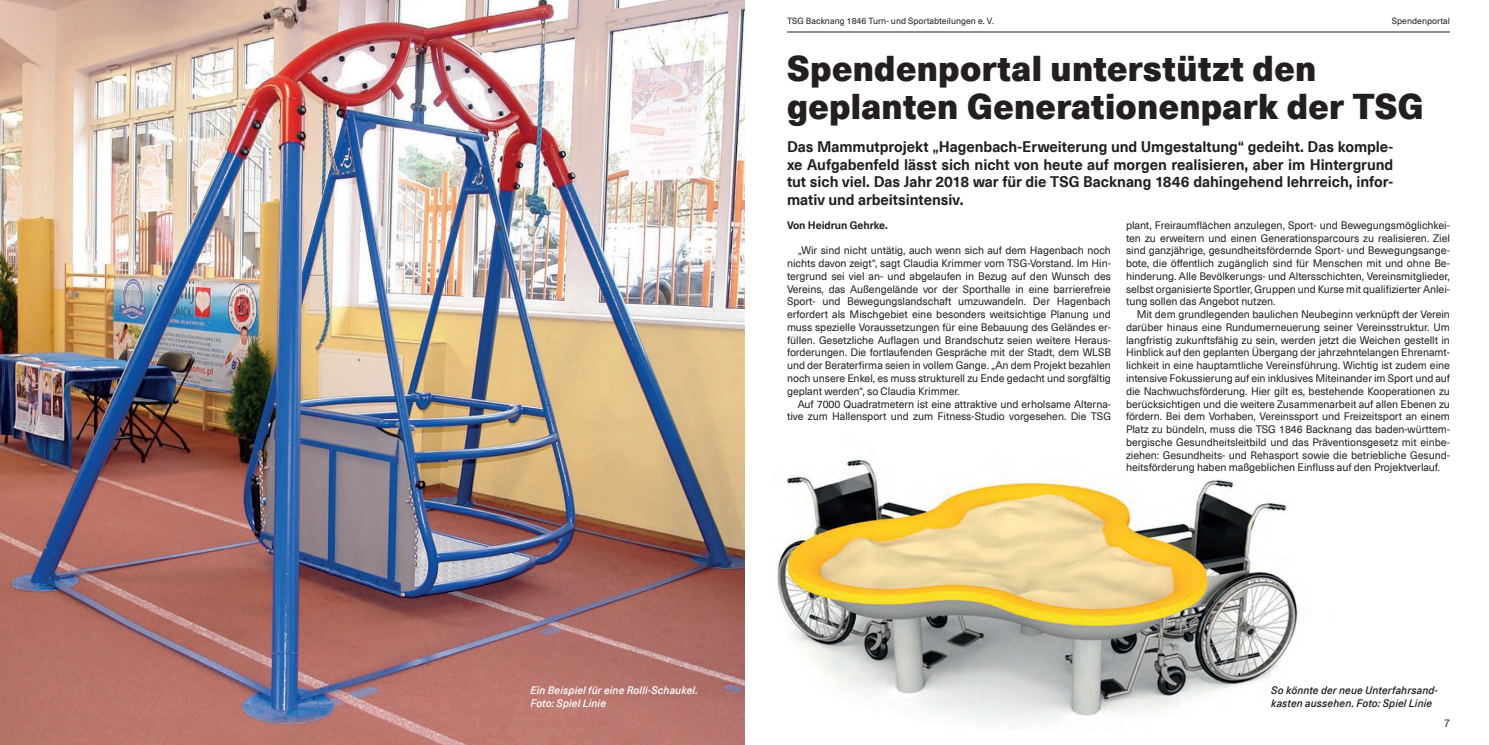
<style>
.page{position:relative;width:1489px;height:745px;background:#fff}
.page>*{position:absolute;margin:0;border:0;box-sizing:border-box;transform-origin:0 0}
.t1{font:900 35px/37.5px "Neue Haas Unica Pro";letter-spacing:.01em;color:#231f20}
.t2{font:700 15px/17.5px "Neue Haas Unica Pro";letter-spacing:-.005em;color:#231f20;text-align:justify}
.t3{font:10.62px/12.8px "Neue Haas Unica Pro";letter-spacing:-.005em;color:#231f20;text-align:justify}
.t4{font:italic 500 10.62px/13.1px "Neue Haas Unica Pro";letter-spacing:.01em;color:#231f20;scale:.96 1}
.t5{font:italic 500 10.62px/13.1px "Neue Haas Unica Pro";letter-spacing:.01em;color:#fff;scale:.96 1}
.t6{font:700 10.62px "Neue Haas Unica Pro";letter-spacing:-.005em;color:#231f20}
.t7{font:10.62px "Helvetica Neue LT";color:#231f20}
.t8{font:8.75px "Neue Haas Unica Pro";color:#231f20}
</style>
<div class="page">
<hr style="left:787px;top:31px;width:662px;height:1px;background:#231f20">
<img style="left:0;top:0;width:744px;height:744px">
<img style="left:777px;top:459px;width:522px;height:263px">
<p class="t8" style="left:787px;top:16px;width:208px">TSG Backnang 1846 Turn- und Sportabteilungen e. V.</p>
<p class="t8" style="left:1391px;top:16px;width:60px">Spendenportal</p>
<h1 class="t1" style="left:787px;top:50px;width:638px">Spendenportal unterstützt den geplanten Generationenpark der TSG</h1>
<p class="t2" style="left:787px;top:138px;width:607px">Das Mammutprojekt „Hagenbach-Erweiterung und Umgestaltung“ gedeiht. Das komple&shy;xe Aufgabenfeld lässt sich nicht von heute auf morgen realisieren, aber im Hintergrund tut sich viel. Das Jahr 2018 war für die TSG Backnang 1846 dahingehend lehrreich, infor&shy;mativ und arbeitsintensiv.</p>
<p class="t6" style="left:787px;top:218px;width:102px">Von Heidrun Gehrke.</p>
<p class="t3" style="left:787px;top:244px;width:325px;text-indent:11px">„Wir sind nicht untätig, auch wenn sich auf dem Hagenbach noch nichts davon zeigt“, sagt Claudia Krimmer vom TSG-Vorstand. Im Hin&shy;tergrund sei viel an- und abgelaufen in Bezug auf den Wunsch des Vereins, das Außengelände vor der Sporthalle in eine barrierefreie Sport- und Bewegungslandschaft umzuwandeln. Der Hagenbach erfordert als Mischgebiet eine besonders weitsichtige Planung und muss spezielle Voraussetzungen für eine Bebauung des Geländes er&shy;füllen. Gesetzliche Auflagen und Brandschutz seien weitere Heraus&shy;forderungen. Die fortlaufenden Gespräche mit der Stadt, dem WLSB und der Beraterfirma seien in vollem Gange. „An dem Projekt bezahlen noch unsere Enkel, es muss strukturell zu Ende gedacht und sorgfältig geplant werden“, so Claudia Krimmer.</p>
<p class="t3" style="left:787px;top:397px;width:325px;text-align:right">Auf 7000 Quadratmetern ist eine attraktive und erholsame Alterna&shy;tive zum Hallensport und zum Fitness-Studio vorgesehen. Die TSG</p>
<p class="t3" style="left:1125px;top:219px;width:325px">plant, Freiraumflächen anzulegen, Sport- und Bewegungsmöglichkei&shy;ten zu erweitern und einen Generationsparcours zu realisieren. Ziel sind ganzjährige, gesundheitsfördernde Sport- und Bewegungsange&shy;bote, die öffentlich zugänglich sind für Menschen mit und ohne Be&shy;hinderung. Alle Bevölkerungs- und Altersschichten, Vereinsmitglieder, selbst organisierte Sportler, Gruppen und Kurse mit qualifizierter Anlei&shy;tung sollen das Angebot nutzen.</p>
<p class="t3" style="left:1125px;top:308px;width:325px;text-indent:11px">Mit dem grundlegenden baulichen Neubeginn verknüpft der Verein darüber hinaus eine Rundumerneuerung seiner Vereinsstruktur. Um langfristig zukunftsfähig zu sein, werden jetzt die Weichen gestellt in Hinblick auf den geplanten Übergang der jahrzehntelangen Ehrenamt&shy;lichkeit in eine hauptamtliche Vereinsführung. Wichtig ist zudem eine intensive Fokussierung auf ein inklusives Miteinander im Sport und auf die Nachwuchsförderung. Hier gilt es, bestehende Kooperationen zu berücksichtigen und die weitere Zusammenarbeit auf allen Ebenen zu fördern. Bei dem Vorhaben, Vereinssport und Freizeitsport an einem Platz zu bündeln, muss die TSG 1846 Backnang das baden-württem&shy;bergische Gesundheitsleitbild und das Präventionsgesetz mit einbe&shy;ziehen: Gesundheits- und Rehasport sowie die betriebliche Gesund&shy;heitsförderung haben maßgeblichen Einfluss auf den Projektverlauf.</p>
<p class="t5" style="left:530px;top:682px;width:176px">Ein Beispiel für eine Rolli-Schaukel.<br>Foto: Spiel Linie</p>
<p class="t4" style="left:1271px;top:682px;width:175px">So könnte der neue Unterfahrsand&shy;kasten aussehen. Foto: Spiel Linie</p>
<p class="t7" style="left:1443px;top:716px;width:7px">7</p>
</div>
